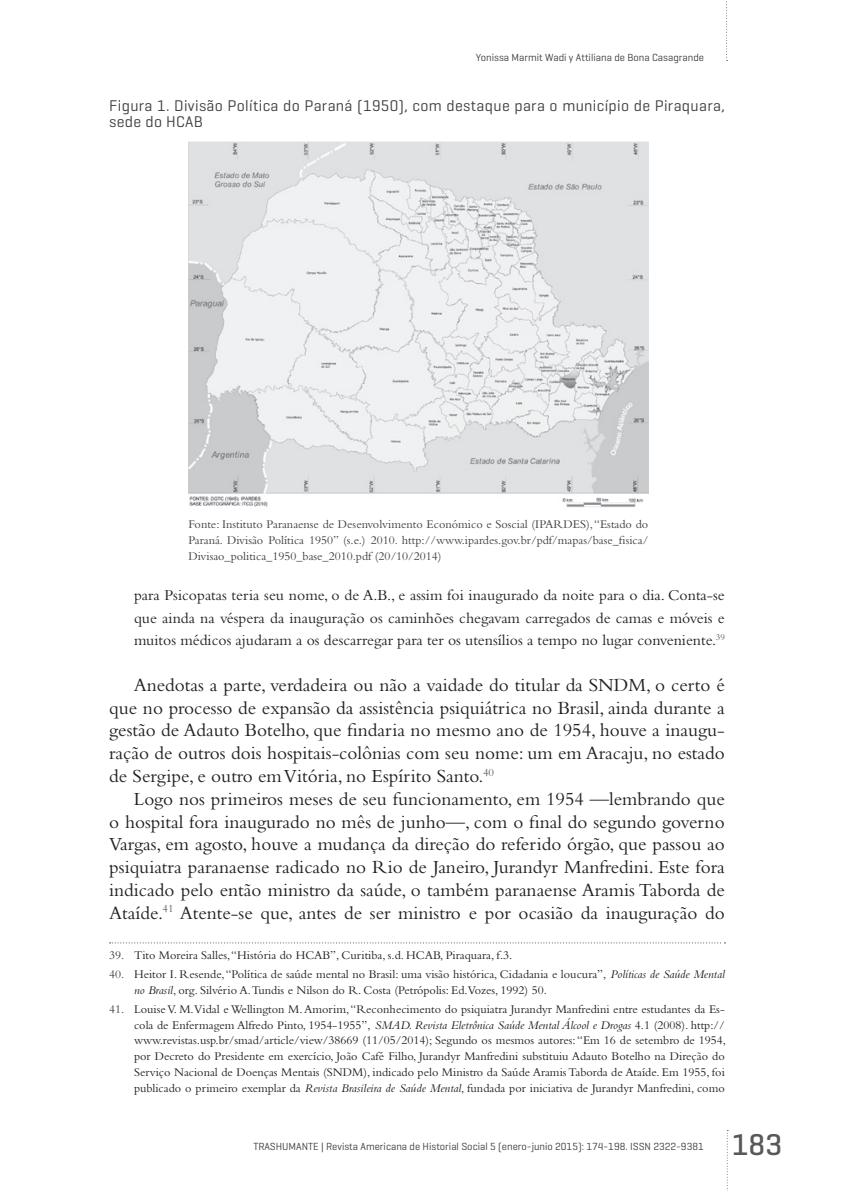
<style>
.page{position:relative;width:844px;height:1191px;background:#fff}
.page>*{position:absolute;margin:0;border:0;box-sizing:border-box;transform-origin:0 0}
.t1{font:500 30.62px "Geogrotesque";color:#57585a}
.t2{font:19.25px/22.8px "Bembo Std";color:#231f20;text-align:justify}
.t3{font:15.75px/22.8px "Bembo Std";color:#231f20;text-align:justify}
.t4{font:15.75px/15.8px "Geogrotesque";letter-spacing:.02em;color:#3e3e3f}
.t5{font:12.25px/15.8px "Bembo Std";color:#231f20}
.t6{font:12.25px/15.8px "Bembo Std";color:#3e3e3f;text-align:justify}
.t7{font:10.5px "Geogrotesque";color:#3e3e3f}
.s1{font-style:italic}
.s2{color:#3e3e3f}
</style>
<div class="page">
<svg style="left:726px;top:1130px;width:2px;height:61px"></svg>
<svg style="left:726px;top:1px;width:1px;height:60px"></svg>
<svg style="left:110px;top:942px;width:615px;height:1px"></svg>
<img style="left:188px;top:142px;width:460px;height:365px">
<p class="t7" style="left:475px;top:51px;width:230px">Yonissa Marmit Wadi y Attiliana de Bona Casagrande</p>
<p class="t4" style="left:109px;top:97px;width:617px">Figura 1. Divisão Política do Paraná (1950), com destaque para o município de Piraquara, sede do HCAB</p>
<p class="t6" style="left:188px;top:516px;width:461px">Fonte: Instituto Paranaense de Desenvolvimento Económico e Soscial (IPARDES), “Estado do Paraná. Divisão Política 1950” (s.e.) 2010. http://www.ipardes.gov.br/pdf/mapas/base_fisica/ Divisao_politica_1950_base_2010.pdf (20/10/2014)</p>
<p class="t3" style="left:134px;top:583px;width:592px">para Psicopatas teria seu nome, o de A.B., e assim foi inaugurado da noite para o dia. Conta-se que ainda na véspera da inauguração os caminhões chegavam carregados de camas e móveis e muitos médicos ajudaram a os descarregar para ter os utensílios a tempo no lugar conveniente.<sup>39</sup></p>
<p class="t2" style="left:109px;top:673px;width:617px;text-indent:25px">Anedotas a parte, verdadeira ou não a vaidade do titular da SNDM, o certo é que no processo de expansão da assistência psiquiátrica no Brasil, ainda durante a gestão de Adauto Botelho, que findaria no mesmo ano de 1954, houve a inaugu&shy;ração de outros dois hospitais-colônias com seu nome: um em Aracaju, no estado de Sergipe, e outro em Vitória, no Espírito Santo.<sup>40</sup></p>
<p class="t2" style="left:109px;top:787px;width:617px;text-indent:25px">Logo nos primeiros meses de seu funcionamento, em 1954 <span class="s1">—</span>lembrando que o hospital fora inaugurado no mês de junho<span class="s1">—</span>, com o final do segundo governo Vargas, em agosto, houve a mudança da direção do referido órgão, que passou ao psiquiatra paranaense radicado no Rio de Janeiro, Jurandyr Manfredini. Este fora indicado pelo então ministro da saúde, o também paranaense Aramis Taborda de Ataíde.<sup>41</sup> Atente-se que, antes de ser ministro e por ocasião da inauguração do</p>
<p class="t5" style="left:109px;top:946px;width:404px"><span class="s2">39.</span> Tito Moreira Salles, “História do HCAB”, Curitiba, s.d. HCAB, Piraquara, f.3.</p>
<p class="t5" style="left:134px;top:966px;width:592px;text-indent:-25px"><span class="s2">40.</span> Heitor I. Resende, “Política de saúde mental no Brasil: uma visão histórica, Cidadania e loucura”, <span class="s1">Políticas de Saúde Mental no Brasil</span>, org. Silvério A.Tundis e Nilson do R. Costa (Petrópolis: Ed.Vozes, 1992) 50.</p>
<p class="t5" style="left:134px;top:1001px;width:593px;text-align:justify;text-indent:-25px"><span class="s2">41.</span> Louise V. M.Vidal e Wellington M. Amorim, “Reconhecimento do psiquiatra Jurandyr Manfredini entre estudantes da Es&shy;cola de Enfermagem Alfredo Pinto, 1954-1955”, <span class="s1">SMAD. Revista Eletrônica Saúde Mental Álcool e Drogas</span> 4.1 (2008). http:// www.revistas.usp.br/smad/article/view/38669 (11/05/2014); Segundo os mesmos autores: “Em 16 de setembro de 1954, por Decreto do Presidente em exercício, João Café Filho, Jurandyr Manfredini substituiu Adauto Botelho na Direção do Serviço Nacional de Doenças Mentais (SNDM), indicado pelo Ministro da Saúde Aramis Taborda de Ataíde. Em 1955, foi publicado o primeiro exemplar da <span class="s1">Revista Brasileira de Saúde Mental</span>, fundada por iniciativa de Jurandyr Manfredini, como</p>
<p class="t7" style="left:253px;top:1139px;width:452px">TRASHUMANTE | Revista Americana de Historial Social 5 (enero-junio 2015): 174-198. ISSN 2322-9381</p>
<h1 class="t1" style="left:731px;top:1125px;width:52px">183</h1>
</div>
